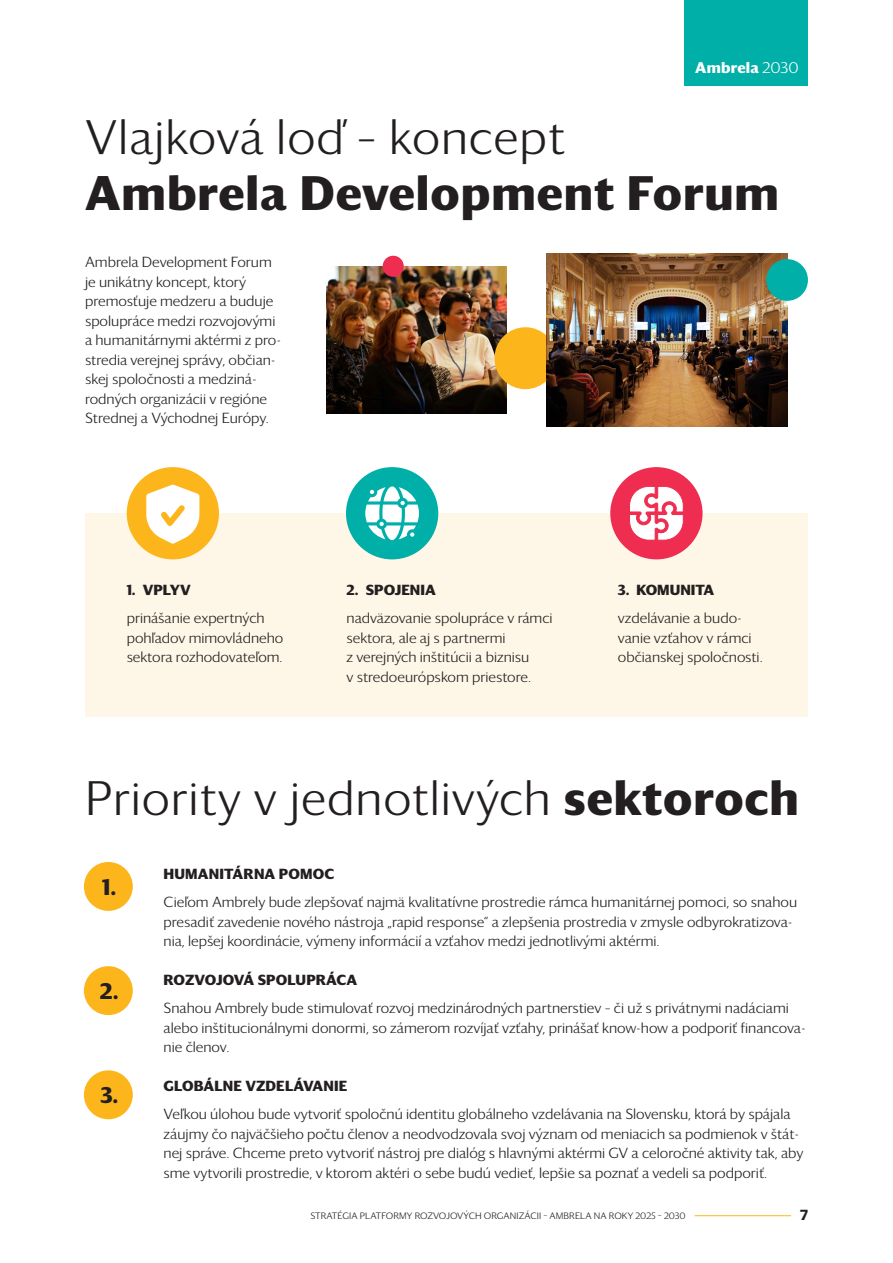
<style>
.page{position:relative;width:893px;height:1263px;background:#fff}
.page>*{position:absolute;margin:0;border:0;box-sizing:border-box;transform-origin:0 0}
.t1{font:700 47.1px/56.6px "Darby Sans";letter-spacing:.02em;color:#231f20}
.t2{font:300 47.1px "Darby Sans";letter-spacing:.02em;color:#231f20}
.Text{font:700 22.05px "Darby Sans";color:#231f20}
.t3{font:700 15px "Darby Sans";letter-spacing:.015em;color:#fff}
.Text-2{font:300 14.25px/19.5px "Darby Sans";color:#231f20}
.Text-3{font:700 14.25px "Darby Sans";color:#231f20}
.Text-4{font:300 9px "Darby Sans";letter-spacing:.01em;color:#231f20}
.s1{font-weight:300}
.s2{font-weight:700}
</style>
<div class="page">
<img style="left:326px;top:266px;width:181px;height:148px">
<div style="left:494px;top:327px;width:62px;height:62px;background:#fcb61c;border-radius:50%"></div>
<div style="left:85px;top:513px;width:723px;height:203px;background:#fef6e6"></div>
<div style="left:685px;top:0;width:123px;height:85px;background:#00afa8"></div>
<hr style="left:694px;top:1215px;width:97px;height:1px;background:#fcb61c">
<div style="left:127px;top:467px;width:92px;height:92px;background:#fcb61c;border-radius:50%"></div>
<svg style="left:146px;top:485px;width:53px;height:59px"></svg>
<div style="left:346px;top:467px;width:92px;height:92px;background:#00afa8;border-radius:50%"></div>
<svg style="left:365px;top:486px;width:54px;height:54px"></svg>
<div style="left:610px;top:467px;width:92px;height:92px;background:#ee2d50;border-radius:50%"></div>
<svg style="left:629px;top:486px;width:55px;height:55px"></svg>
<div style="left:84px;top:862px;width:49px;height:49px;background:#fcb61c;border-radius:50%"></div>
<div style="left:84px;top:966px;width:49px;height:49px;background:#fcb61c;border-radius:50%"></div>
<div style="left:84px;top:1070px;width:49px;height:49px;background:#fcb61c;border-radius:50%"></div>
<img style="left:546px;top:253px;width:241px;height:174px">
<div style="left:766px;top:259px;width:42px;height:42px;background:#00afa8;border-radius:50%"></div>
<div style="left:383px;top:256px;width:21px;height:21px;background:#ee2d50;border-radius:50%"></div>
<p class="t3" style="left:695px;top:56px;width:105px">Ambrela <span class="s1">2030</span></p>
<p class="t1" style="left:85px;top:106px;width:695px"><span class="s1">Vlajková loď – koncept<br></span>Ambrela Development Forum</p>
<p class="Text-2" style="left:85px;top:252px;width:198px">Ambrela Development Forum je unikátny koncept, ktorý premosťuje medzeru a buduje spolupráce medzi rozvojovými a humanitárnymi aktérmi z pro&shy;stredia verejnej správy, občian&shy;skej spoločnosti a medziná&shy;rodných organizácii v regióne<br>Strednej a Východnej Európy.</p>
<p class="Text-3" style="left:127px;top:579px;width:65px">1. VPLYV</p>
<p class="Text-2" style="left:127px;top:608px;width:158px">prinášanie expertných pohľadov mimovládneho sektora rozhodovateľom.</p>
<p class="Text-3" style="left:347px;top:579px;width:91px">2. SPOJENIA</p>
<p class="Text-2" style="left:347px;top:608px;width:207px">nadväzovanie spolupráce v rámci sektora, ale aj s partnermi<br>z verejných inštitúcii a biznisu<br>v stredoeurópskom priestore.</p>
<p class="Text-3" style="left:618px;top:579px;width:98px">3. KOMUNITA</p>
<p class="Text-2" style="left:618px;top:608px;width:146px">vzdelávanie a budo&shy;vanie vzťahov v rámci občianskej spoločnosti.</p>
<p class="t2" style="left:85px;top:765px;width:715px">Priority v jednotlivých <span class="s2">sektoroch</span></p>
<p class="Text" style="left:102px;top:870px;width:16px">1.</p>
<p class="Text" style="left:100px;top:974px;width:20px">2.</p>
<p class="Text" style="left:100px;top:1078px;width:19px">3.</p>
<p class="Text-3" style="left:164px;top:863px;width:172px">HUMANITÁRNA POMOC</p>
<p class="Text-2" style="left:164px;top:892px;width:635px">Cieľom Ambrely bude zlepšovať najmä kvalitatívne prostredie rámca humanitárnej pomoci, so snahou presadiť zavedenie nového nástroja „rapid response“ a zlepšenia prostredia v zmysle odbyrokratizova&shy;nia, lepšej koordinácie, výmeny informácií a vzťahov medzi jednotlivými aktérmi.</p>
<p class="Text-3" style="left:164px;top:969px;width:195px">ROZVOJOVÁ SPOLUPRÁCA</p>
<p class="Text-2" style="left:164px;top:998px;width:644px">Snahou Ambrely bude stimulovať rozvoj medzinárodných partnerstiev – či už s privátnymi nadáciami alebo inštitucionálnymi donormi, so zámerom rozvíjať vzťahy, prinášať know-how a podporiť financova&shy;nie členov.</p>
<p class="Text-3" style="left:164px;top:1075px;width:185px">GLOBÁLNE VZDELÁVANIE</p>
<p class="Text-2" style="left:164px;top:1104px;width:641px">Veľkou úlohou bude vytvoriť spoločnú identitu globálneho vzdelávania na Slovensku, ktorá by spájala záujmy čo najväčšieho počtu členov a neodvodzovala svoj význam od meniacich sa podmienok v štát&shy;nej správe. Chceme preto vytvoriť nástroj pre dialóg s hlavnými aktérmi GV a celoročné aktivity tak, aby sme vytvorili prostredie, v ktorom aktéri o sebe budú vedieť, lepšie sa poznať a vedeli sa podporiť.</p>
<p class="Text-4" style="left:310px;top:1209px;width:377px">STRATÉGIA PLATFORMY ROZVOJOVÝCH ORGANIZÁCII – AMBRELA NA ROKY 2025 – 2030</p>
<p class="Text-3" style="left:800px;top:1204px;width:9px">7</p>
</div>
